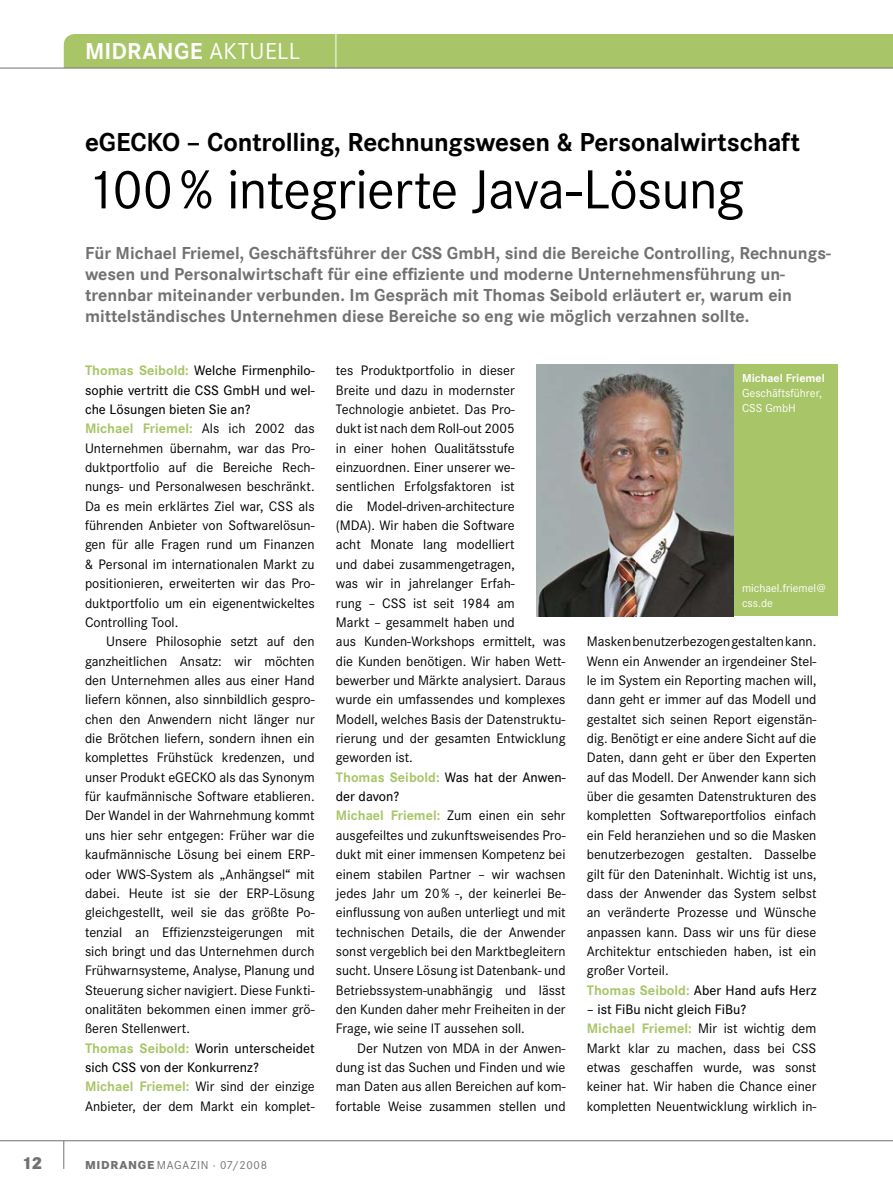
<style>
.page{position:relative;width:893px;height:1191px;background:#fff}
.page>*{position:absolute;margin:0;border:0;box-sizing:border-box;transform-origin:0 0}
.t1{font:57px "Corporate S";letter-spacing:-.015em;color:#000}
.t2{font:700 27px "Corporate S";letter-spacing:-.01em;color:#000}
.t3{font:700 24px "Corporate S";letter-spacing:.01em;color:#fff}
.t4{font:700 18px/21px "Corporate S";color:#707173}
.t5{font:800 18px "Corporate S";color:#707173}
.t6{font:14.25px/19.4px "Corporate S";color:#000}
.t7{font:12px/15px "Corporate S";color:#fff}
.t8{font:12px "Corporate S";letter-spacing:.06em;color:#707173}
.t9{font:700 12px "Corporate S";color:#fff}
.s1{font-weight:400}
.s2{font-weight:700;color:#a8c567}
.s3{font-weight:500}
.s4{font-weight:800}
</style>
<div class="page">
<hr style="left:0;top:1140px;width:893px;height:1px;background:#707173">
<svg style="left:63px;top:1140px;width:1px;height:28px"></svg>
<div style="left:64px;top:34px;width:829px;height:34px;background:#a8c567"></div>
<div style="left:733px;top:364px;width:105px;height:252px;background:#a8c567"></div>
<img style="left:536px;top:364px;width:197px;height:252px">
<hr style="left:0;top:68px;width:893px;height:1px;background:#707173">
<p class="t5" style="left:22px;top:1152px;width:22px">12</p>
<h3 class="t3" style="left:85px;top:37px;width:217px">MIDRANGE <span class="s1">AKTU ELL</span></h3>
<h2 class="t2" style="left:85px;top:127px;width:716px">eGECKO – Controlling, Rechnungswesen &amp; Personalwirtschaft</h2>
<h1 class="t1" style="left:85px;top:157px;width:660px">100% integrierte Java-Lösung</h1>
<p class="t4" style="left:85px;top:243px;width:747px">Für Michael Friemel, Geschäftsführer der CSS GmbH, sind die Bereiche Controlling, Rechnungs&shy;wesen und Personalwirtschaft für eine effiziente und moderne Unternehmensführung un&shy;trennbar miteinander verbunden. Im Gespräch mit Thomas Seibold erläutert er, warum ein mittelständisches Unternehmen diese Bereiche so eng wie möglich verzahnen sollte.</p>
<p class="t6" style="left:336px;top:361px;width:231px">tes Produktportfolio in dieser<br>Breite und dazu in modernster Technologie anbietet. Das Pro-<br>dukt ist nach dem Roll-out 2005<br>in einer hohen Qualitätsstufe einzuordnen. Einer unserer we&shy;sentlichen Erfolgsfaktoren ist<br>die Model-driven-architecture<br>(MDA). Wir haben die Software<br>acht Monate lang modelliert<br>und dabei zusammengetragen,<br>was wir in jahrelanger Erfah-<br>rung – CSS ist seit 1984 am<br>Markt – gesammelt haben und<br>aus Kunden-Workshops ermittelt, was die Kunden benötigen. Wir haben Wett&shy;bewerber und Märkte analysiert. Daraus wurde ein umfassendes und komplexes Modell, welches Basis der Datenstruktu&shy;rierung und der gesamten Entwicklung geworden ist.<br><span class="s2">Thomas Seibold:</span> <span class="s3">Was hat der Anwen&shy;der davon?<br></span><span class="s2">Michael Friemel:</span> Zum einen ein sehr ausgefeiltes und zukunftsweisendes Pro&shy;dukt mit einer immensen Kompetenz bei einem stabilen Partner – wir wachsen jedes Jahr um 20% ‑, der keinerlei Be&shy;einflussung von außen unterliegt und mit technischen Details, die der Anwender sonst vergeblich bei den Marktbegleitern sucht. Unsere Lösung ist Datenbank- und Betriebssystem-unabhängig und lässt den Kunden daher mehr Freiheiten in der Frage, wie seine IT aussehen soll.</p>
<p class="t6" style="left:336px;top:1038px;width:231px;text-align:justify;text-indent:21px">Der Nutzen von MDA in der Anwen&shy;dung ist das Suchen und Finden und wie man Daten aus allen Bereichen auf kom&shy;fortable Weise zusammen stellen und</p>
<p class="t6" style="left:85px;top:361px;width:231px"><span class="s2">Thomas Seibold:</span> <span class="s3">Welche Firmenphilo&shy;sophie vertritt die CSS GmbH und wel&shy;che Lösungen bieten Sie an?<br></span><span class="s2">Michael Friemel:</span> Als ich 2002 das Unternehmen übernahm, war das Pro&shy;duktportfolio auf die Bereiche Rech&shy;nungs- und Personalwesen beschränkt.<br>Da es mein erklärtes Ziel war, CSS als führenden Anbieter von Softwarelösun&shy;gen für alle Fragen rund um Finanzen &amp; Personal im internationalen Markt zu positionieren, erweiterten wir das Pro&shy;duktportfolio um ein eigenentwickeltes Controlling Tool.</p>
<p class="t6" style="left:85px;top:632px;width:231px;text-indent:21px">Unsere Philosophie setzt auf den ganzheitlichen Ansatz: wir möchten den Unternehmen alles aus einer Hand liefern können, also sinnbildlich gespro&shy;chen den Anwendern nicht länger nur die Brötchen liefern, sondern ihnen ein komplettes Frühstück kredenzen, und unser Produkt eGECKO als das Synonym für kaufmännische Software etablieren.<br>Der Wandel in der Wahrnehmung kommt uns hier sehr entgegen: Früher war die kaufmännische Lösung bei einem ERP&shy;oder WWS-System als „Anhängsel“ mit dabei. Heute ist sie der ERP-Lösung gleichgestellt, weil sie das größte Po&shy;tenzial an Effizienzsteigerungen mit sich bringt und das Unternehmen durch Frühwarnsysteme, Analyse, Planung und Steuerung sicher navigiert. Diese Funkti&shy;onalitäten bekommen einen immer grö&shy;ßeren Stellenwert.<br><span class="s2">Thomas Seibold:</span> <span class="s3">Worin unterscheidet sich CSS von der Konkurrenz?<br></span><span class="s2">Michael Friemel:</span> Wir sind der einzige Anbieter, der dem Markt ein komplet-</p>
<p class="t9" style="left:742px;top:371px;width:84px">Michael Friemel</p>
<p class="t7" style="left:742px;top:385px;width:81px">Geschäftsführer,<br>CSS GmbH</p>
<p class="t7" style="left:742px;top:580px;width:85px">michael.friemel@ css.de</p>
<p class="t6" style="left:587px;top:632px;width:231px">Masken benutzerbezogen gestalten kann.<br>Wenn ein Anwender an irgendeiner Stel&shy;le im System ein Reporting machen will, dann geht er immer auf das Modell und gestaltet sich seinen Report eigenstän&shy;dig. Benötigt er eine andere Sicht auf die Daten, dann geht er über den Experten auf das Modell. Der Anwender kann sich über die gesamten Datenstrukturen des kompletten Softwareportfolios einfach ein Feld heranziehen und so die Masken benutzerbezogen gestalten. Dasselbe gilt für den Dateninhalt. Wichtig ist uns, dass der Anwender das System selbst an veränderte Prozesse und Wünsche anpassen kann. Dass wir uns für diese Architektur entschieden haben, ist ein großer Vorteil.<br><span class="s2">Thomas Seibold:</span> <span class="s3">Aber Hand aufs Herz</span></p>
<p class="t6" style="left:587px;top:999px;width:231px"><span class="s3">– ist FiBu nicht gleich FiBu?<br></span><span class="s2">Michael Friemel:</span> Mir ist wichtig dem Markt klar zu machen, dass bei CSS etwas geschaffen wurde, was sonst keiner hat. Wir haben die Chance einer kompletten Neuentwicklung wirklich in-</p>
<p class="t8" style="left:85px;top:1158px;width:184px"><span class="s4">MIDRANGE</span> MAGAZIN · 07/2008</p>
</div>
